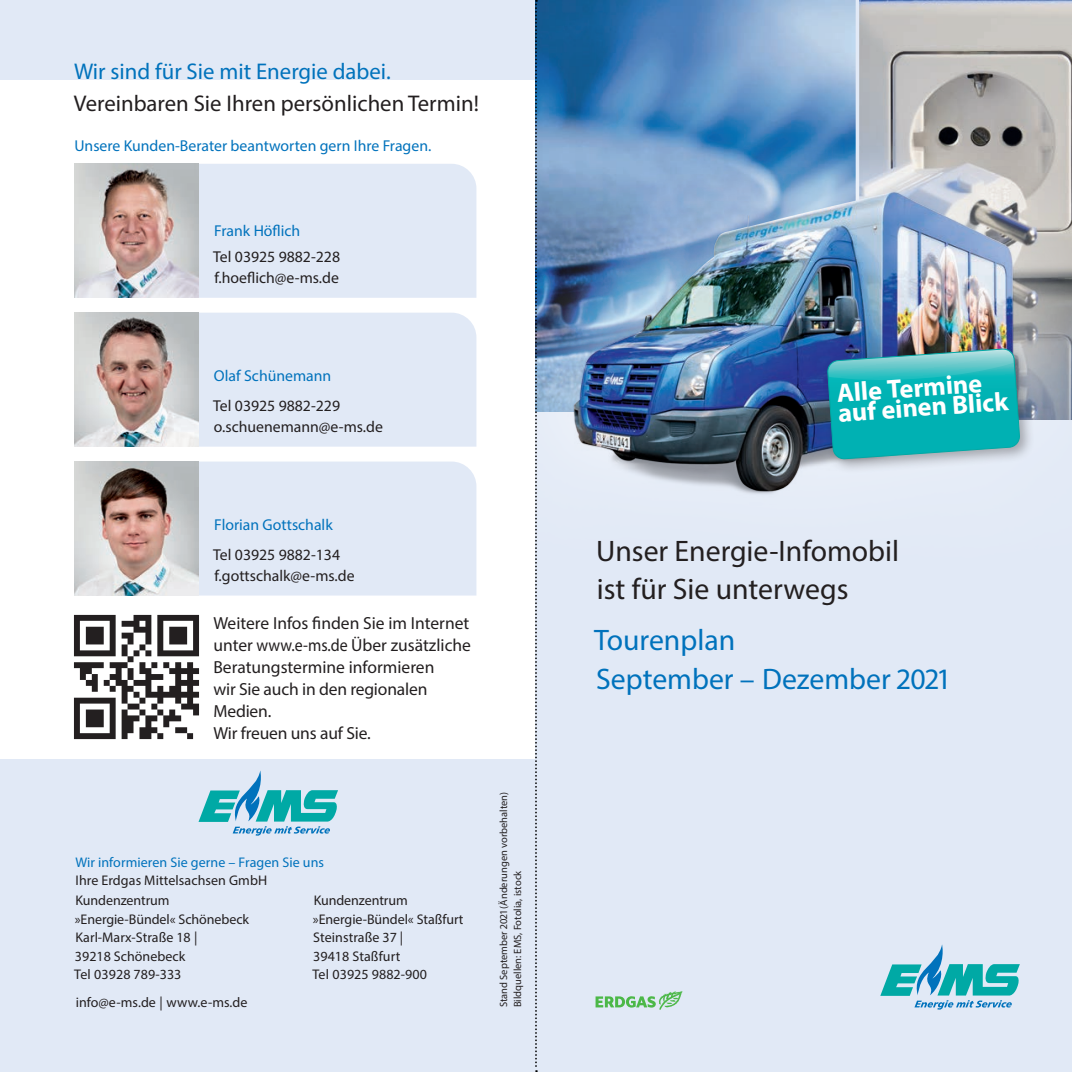
<style>
.page{position:relative;width:1072px;height:1072px;background:#fff}
.page>*{position:absolute;margin:0;border:0;box-sizing:border-box;transform-origin:0 0}
._01_Hedline_Cover{font:29.75px/38.5px "Myriad Pro";color:#231f20}
._01_Hedline_Cover-2{font:29.75px/38.5px "Myriad Pro";color:#0072bc}
.t1{font:700 26.25px/19.8px "Myriad Pro";color:#fff}
.HEAD_Inhald_black{font:22.75px "Myriad Pro";color:#231f20}
.HEAD_Inhalt_blau{font:22.75px "Myriad Pro";color:#0072bc}
.Grundtext{font:17.5px/22.2px "Myriad Pro";color:#231f20}
.TITEL_Head_neu{font:15.75px/21px "Myriad Pro";color:#231f20}
.Grundtext-2{font:15.75px "Myriad Pro";color:#0072bc}
.TITEL_Head_neu-2{font:15.75px "Myriad Pro";color:#0072bc}
.Head_Titel_black{font:14px/18.4px "Myriad Pro";letter-spacing:-.005em;color:#231f20}
.Head_Titel_black-2{font:14px/18.4px "Myriad Pro";letter-spacing:.005em;color:#0072bc}
._07_RS_Stand_Datum{font:10.5px/14px "Myriad Pro";color:#231f20}
.s1{color:#231f20}
</style>
<div class="page">
<div style="left:0;top:0;width:1071px;height:79px;background:#e1e9f6"></div>
<div style="left:0;top:759px;width:536px;height:312px;background:#e1e9f6"></div>
<div style="left:536px;top:387px;width:535px;height:684px;background:#e1e9f6"></div>
<div style="left:198px;top:164px;width:278px;height:134px;background:#e1e9f6"></div>
<div style="left:198px;top:313px;width:278px;height:133px;background:#e1e9f6"></div>
<div style="left:198px;top:461px;width:278px;height:134px;background:#e1e9f6"></div>
<img style="left:537px;top:0;width:318px;height:89px">
<img style="left:859px;top:0;width:212px;height:89px">
<svg style="left:855px;top:0;width:4px;height:89px"></svg>
<img style="left:74px;top:164px;width:124px;height:134px">
<img style="left:74px;top:313px;width:124px;height:133px">
<img style="left:74px;top:461px;width:124px;height:134px">
<img style="left:537px;top:89px;width:534px;height:405px">
<svg style="left:595px;top:991px;width:87px;height:18px"></svg>
<img style="left:74px;top:614px;width:125px;height:126px">
<div style="left:821px;top:343px;width:214px;height:132px;background:#231f20;opacity:.35"></div>
<svg style="left:827px;top:349px;width:192px;height:110px;background:#21b0b5"></svg>
<svg style="left:880px;top:944px;width:139px;height:65px"></svg>
<svg style="left:198px;top:770px;width:140px;height:65px"></svg>
<svg style="left:535px;top:0;width:2px;height:1071px"></svg>
<p class="HEAD_Inhalt_blau" style="left:74px;top:58px;width:318px">Wir sind für Sie mit Energie dabei.</p>
<p class="HEAD_Inhald_black" style="left:74px;top:90px;width:407px">Vereinbaren Sie Ihren persönlichen Termin!</p>
<p class="Grundtext-2" style="left:74px;top:136px;width:358px">Unsere Kunden-Berater beantworten gern Ihre Fragen.</p>
<p class="TITEL_Head_neu-2" style="left:214px;top:221px;width:88px">Frank Höflich</p>
<p class="TITEL_Head_neu" style="left:213px;top:246px;width:128px">Tel 03925 9882-228 f.hoeflich@e-ms.de</p>
<p class="TITEL_Head_neu-2" style="left:214px;top:366px;width:119px">Olaf Schünemann</p>
<p class="TITEL_Head_neu" style="left:213px;top:395px;width:171px">Tel 03925 9882-229 o.schuenemann@e-ms.de</p>
<p class="TITEL_Head_neu-2" style="left:214px;top:514px;width:120px">Florian Gottschalk</p>
<p class="TITEL_Head_neu" style="left:213px;top:543px;width:143px">Tel 03925 9882-134 f.gottschalk@e-ms.de</p>
<p class="Grundtext" style="left:213px;top:611px;width:259px">Weitere Infos finden Sie im Internet unter www.e-ms.de Über zusätzliche<br>Beratungstermine informieren<br>wir Sie auch in den regionalen<br>Medien.</p>
<p class="Grundtext" style="left:213px;top:722px;width:159px">Wir freuen uns auf Sie.</p>
<p class="Head_Titel_black-2" style="left:75px;top:853px;width:250px">Wir informieren Sie gerne – Fragen Sie uns<br><span class="s1">Ihre Erdgas Mittelsachsen GmbH</span></p>
<p class="Head_Titel_black" style="left:74px;top:891px;width:176px">Kundenzentrum »Energie-Bündel« Schönebeck<br>Karl-Marx-Straße 18 |<br>39218 Schönebeck<br>Tel 03928 789-333</p>
<p class="Head_Titel_black" style="left:312px;top:891px;width:152px">Kundenzentrum »Energie-Bündel« Staßfurt<br>Steinstraße 37 |<br>39418 Staßfurt<br>Tel 03925 9882-900</p>
<p class="Head_Titel_black" style="left:76px;top:993px;width:173px">info@e-ms.de | www.e-ms.de</p>
<p class="_07_RS_Stand_Datum" style="left:496px;top:1007px;width:217px;rotate:-90deg">Stand September 2021 (Änderungen vorbehalten)<br>Bildquellen: EMS, Fotolia, istock</p>
<p class="t1" style="left:836px;top:382px;width:172px;rotate:-4deg">Alle Termine auf einen Blick</p>
<p class="_01_Hedline_Cover" style="left:596px;top:531px;width:304px">Unser Energie-Infomobil ist für Sie unterwegs</p>
<p class="_01_Hedline_Cover-2" style="left:594px;top:620px;width:356px">Tourenplan<br>September – Dezember 2021</p>
</div>
